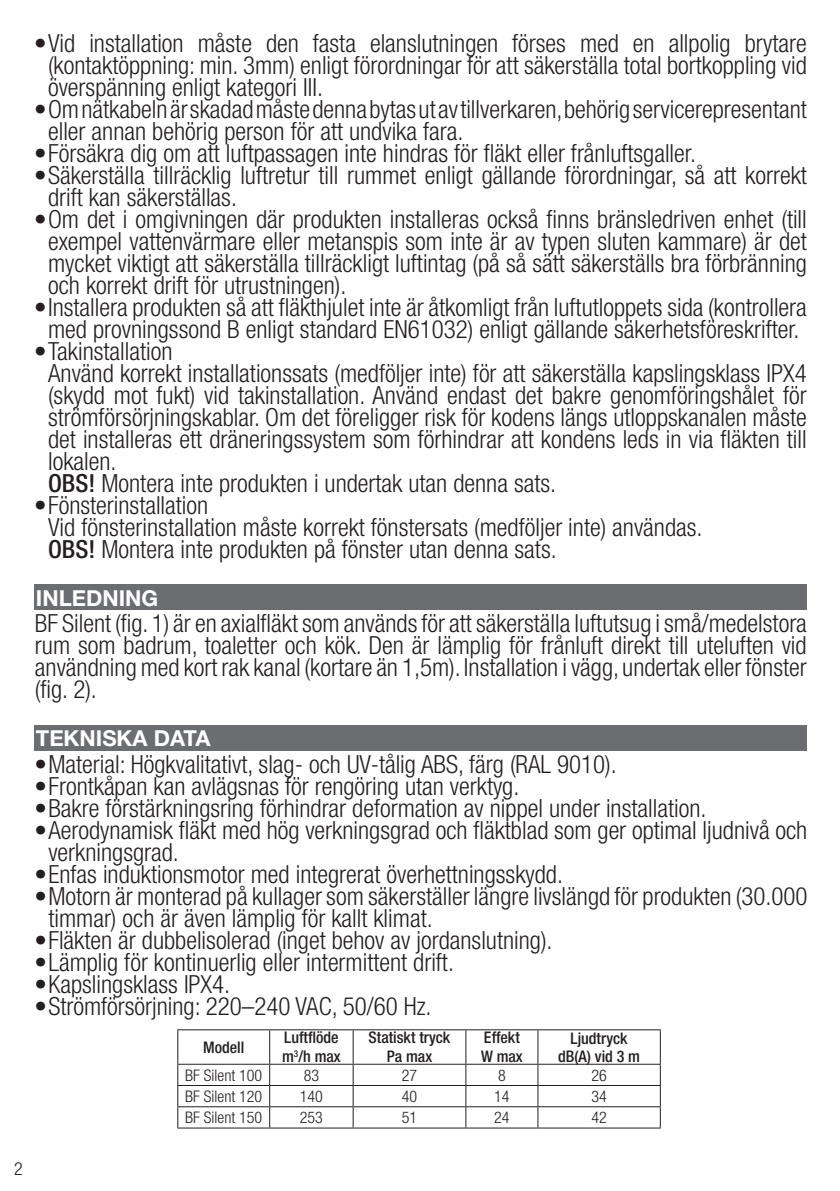
<style>
.page{position:relative;width:840px;height:1191px;background:#fff}
.page>*{position:absolute;margin:0;border:0;box-sizing:border-box;transform-origin:0 0}
.Titoli_descrizione{font:300 condensed 25px/22px "Helvetica Neue LT Std";color:#231f20;text-align:justify}
.t1{font:700 22px "Helvetica Neue LT Std";color:#fff}
.t2{font:300 condensed 18px "Helvetica Neue LT Std";color:#231f20}
.t3{font:500 condensed 16px "Helvetica Neue LT Std";color:#231f20}
.t4{font:300 condensed 16px "Helvetica Neue LT Std";color:#231f20}
.s1{font-weight:500}
</style>
<div class="page">
<div style="left:34px;top:584px;width:772px;height:26px;background:#6c6d70"></div>
<div style="left:34px;top:725px;width:772px;height:25px;background:#6c6d70"></div>
<hr style="left:177px;top:1029px;width:92px;height:1px;background:#231f20">
<hr style="left:177px;top:1030px;width:1px;height:33px;background:#231f20">
<hr style="left:269px;top:1029px;width:84px;height:1px;background:#231f20">
<hr style="left:269px;top:1030px;width:1px;height:33px;background:#231f20">
<hr style="left:353px;top:1029px;width:112px;height:1px;background:#231f20">
<hr style="left:352px;top:1030px;width:1px;height:33px;background:#231f20">
<hr style="left:465px;top:1029px;width:72px;height:1px;background:#231f20">
<hr style="left:465px;top:1030px;width:1px;height:33px;background:#231f20">
<hr style="left:537px;top:1029px;width:123px;height:1px;background:#231f20">
<hr style="left:537px;top:1030px;width:1px;height:33px;background:#231f20">
<hr style="left:659px;top:1030px;width:1px;height:33px;background:#231f20">
<hr style="left:177px;top:1063px;width:92px;height:1px;background:#231f20">
<hr style="left:269px;top:1063px;width:84px;height:1px;background:#231f20">
<hr style="left:353px;top:1063px;width:112px;height:1px;background:#231f20">
<hr style="left:465px;top:1063px;width:72px;height:1px;background:#231f20">
<hr style="left:537px;top:1063px;width:123px;height:1px;background:#231f20">
<hr style="left:177px;top:1085px;width:92px;height:1px;background:#231f20">
<hr style="left:269px;top:1085px;width:84px;height:1px;background:#231f20">
<hr style="left:353px;top:1085px;width:112px;height:1px;background:#231f20">
<hr style="left:465px;top:1085px;width:72px;height:1px;background:#231f20">
<hr style="left:537px;top:1085px;width:123px;height:1px;background:#231f20">
<hr style="left:177px;top:1106px;width:92px;height:1px;background:#231f20">
<svg style="left:177px;top:1064px;width:1px;height:63px"></svg>
<hr style="left:269px;top:1106px;width:84px;height:1px;background:#231f20">
<svg style="left:269px;top:1064px;width:1px;height:63px"></svg>
<hr style="left:353px;top:1106px;width:112px;height:1px;background:#231f20">
<svg style="left:352px;top:1064px;width:1px;height:63px"></svg>
<hr style="left:465px;top:1106px;width:72px;height:1px;background:#231f20">
<svg style="left:465px;top:1064px;width:1px;height:63px"></svg>
<hr style="left:537px;top:1106px;width:123px;height:1px;background:#231f20">
<svg style="left:537px;top:1064px;width:1px;height:63px"></svg>
<svg style="left:659px;top:1064px;width:1px;height:63px"></svg>
<hr style="left:177px;top:1127px;width:92px;height:1px;background:#231f20">
<hr style="left:269px;top:1127px;width:84px;height:1px;background:#231f20">
<hr style="left:353px;top:1127px;width:112px;height:1px;background:#231f20">
<hr style="left:465px;top:1127px;width:72px;height:1px;background:#231f20">
<hr style="left:537px;top:1127px;width:123px;height:1px;background:#231f20">
<p class="Titoli_descrizione" style="left:48px;top:32px;width:759px;text-indent:-14px">• Vid installation måste den fasta elanslutningen förses med en allpolig brytare (kontaktöppning: min. 3mm) enligt förordningar för att säkerställa total bortkoppling vid överspänning enligt kategori III.</p>
<p class="Titoli_descrizione" style="left:48px;top:98px;width:759px;text-indent:-14px">• Omnätkabelnärskadadmåstedennabytasutavtillverkaren,behörigservicerepresentant eller annan behörig person för att undvika fara.</p>
<p class="Titoli_descrizione" style="left:34px;top:142px;width:663px">• Försäkra dig om att luftpassagen inte hindras för fläkt eller frånluftsgaller.</p>
<p class="Titoli_descrizione" style="left:48px;top:164px;width:759px;text-indent:-14px">• Säkerställa tillräcklig luftretur till rummet enligt gällande förordningar, så att korrekt drift kan säkerställas.</p>
<p class="Titoli_descrizione" style="left:48px;top:208px;width:760px;text-indent:-14px">• Om det i omgivningen där produkten installeras också finns bränsledriven enhet (till exempel vattenvärmare eller metanspis som inte är av typen sluten kammare) är det mycket viktigt att säkerställa tillräckligt luftintag (på så sätt säkerställs bra förbränning och korrekt drift för utrustningen).</p>
<p class="Titoli_descrizione" style="left:34px;top:296px;width:774px;text-align:center">• Installera produkten så att fläkthjulet inte är åtkomligt från luftutloppets sida (kontrollera med provningssond B enligt standard EN61032) enligt gällande säkerhetsföreskrifter.</p>
<p class="Titoli_descrizione" style="left:34px;top:340px;width:140px">• Takinstallation</p>
<p class="Titoli_descrizione" style="left:48px;top:362px;width:759px">Använd korrekt installationssats (medföljer inte) för att säkerställa kapslingsklass IPX4 (skydd mot fukt) vid takinstallation. Använd endast det bakre genomföringshålet för strömförsörjningskablar. Om det föreligger risk för kodens längs utloppskanalen måste det installeras ett dräneringssystem som förhindrar att kondens leds in via fläkten till lokalen.</p>
<p class="Titoli_descrizione" style="left:48px;top:472px;width:509px"><span class="s1">OBS!</span> Montera inte produkten i undertak utan denna sats.</p>
<p class="Titoli_descrizione" style="left:34px;top:494px;width:176px">• Fönsterinstallation</p>
<p class="Titoli_descrizione" style="left:48px;top:516px;width:655px">Vid fönsterinstallation måste korrekt fönstersats (medföljer inte) användas.</p>
<p class="Titoli_descrizione" style="left:48px;top:538px;width:510px"><span class="s1">OBS!</span> Montera inte produkten på fönster utan denna sats.</p>
<p class="t1" style="left:36px;top:584px;width:124px">INLEDNING</p>
<p class="Titoli_descrizione" style="left:35px;top:612px;width:773px">BF Silent (fig. 1) är en axialfläkt som används för att säkerställa luftutsug i små/medelstora rum som badrum, toaletter och kök. Den är lämplig för frånluft direkt till uteluften vid användning med kort rak kanal (kortare än 1,5m). Installation i vägg, undertak eller fönster (fig. 2).</p>
<p class="t1" style="left:36px;top:725px;width:176px">TEKNISKA DATA</p>
<p class="Titoli_descrizione" style="left:34px;top:752px;width:583px">• Material: Högkvalitativt, slag- och UV-tålig ABS, färg (RAL 9010).</p>
<p class="Titoli_descrizione" style="left:34px;top:774px;width:486px">• Frontkåpan kan avlägsnas för rengöring utan verktyg.</p>
<p class="Titoli_descrizione" style="left:34px;top:796px;width:673px">• Bakre förstärkningsring förhindrar deformation av nippel under installation.</p>
<p class="Titoli_descrizione" style="left:48px;top:818px;width:760px;text-indent:-14px">• Aerodynamisk fläkt med hög verkningsgrad och fläktblad som ger optimal ljudnivå och verkningsgrad.</p>
<p class="Titoli_descrizione" style="left:34px;top:862px;width:530px">• Enfas induktionsmotor med integrerat överhettningsskydd.</p>
<p class="Titoli_descrizione" style="left:48px;top:884px;width:760px;text-indent:-14px">• Motorn är monterad på kullager som säkerställer längre livslängd för produkten (30.000 timmar) och är även lämplig för kallt klimat.</p>
<p class="Titoli_descrizione" style="left:34px;top:928px;width:519px">• Fläkten är dubbelisolerad (inget behov av jordanslutning).</p>
<p class="Titoli_descrizione" style="left:34px;top:950px;width:421px">• Lämplig för kontinuerlig eller intermittent drift.</p>
<p class="Titoli_descrizione" style="left:34px;top:972px;width:197px">• Kapslingsklass IPX4.</p>
<p class="Titoli_descrizione" style="left:34px;top:994px;width:398px">• Strömförsörjning: 220–240 VAC, 50/60 Hz.</p>
<p class="t3" style="left:203px;top:1037px;width:43px">Modell</p>
<p class="t3" style="left:284px;top:1028px;width:56px">Luftflöde</p>
<p class="t3" style="left:282px;top:1047px;width:60px">m<sup>3</sup>/h max</p>
<p class="t3" style="left:368px;top:1028px;width:83px">Statiskt tryck</p>
<p class="t3" style="left:386px;top:1047px;width:47px">Pa max</p>
<p class="t3" style="left:483px;top:1028px;width:37px">Effekt</p>
<p class="t3" style="left:480px;top:1047px;width:43px">W max</p>
<p class="t3" style="left:570px;top:1028px;width:59px">Ljudtryck</p>
<p class="t3" style="left:557px;top:1046px;width:83px">dB(A) vid 3 m</p>
<p class="t4" style="left:185px;top:1065px;width:78px">BF Silent 100</p>
<p class="t4" style="left:303px;top:1065px;width:17px">83</p>
<p class="t4" style="left:401px;top:1065px;width:17px">27</p>
<p class="t4" style="left:498px;top:1065px;width:9px">8</p>
<p class="t4" style="left:591px;top:1065px;width:17px">26</p>
<p class="t4" style="left:185px;top:1087px;width:78px">BF Silent 120</p>
<p class="t4" style="left:300px;top:1087px;width:25px">140</p>
<p class="t4" style="left:401px;top:1087px;width:17px">40</p>
<p class="t4" style="left:494px;top:1087px;width:17px">14</p>
<p class="t4" style="left:591px;top:1087px;width:17px">34</p>
<p class="t4" style="left:185px;top:1108px;width:78px">BF Silent 150</p>
<p class="t4" style="left:300px;top:1108px;width:25px">253</p>
<p class="t4" style="left:401px;top:1108px;width:17px">51</p>
<p class="t4" style="left:494px;top:1108px;width:17px">24</p>
<p class="t4" style="left:591px;top:1108px;width:17px">42</p>
<p class="t2" style="left:14px;top:1158px;width:10px">2</p>
</div>
